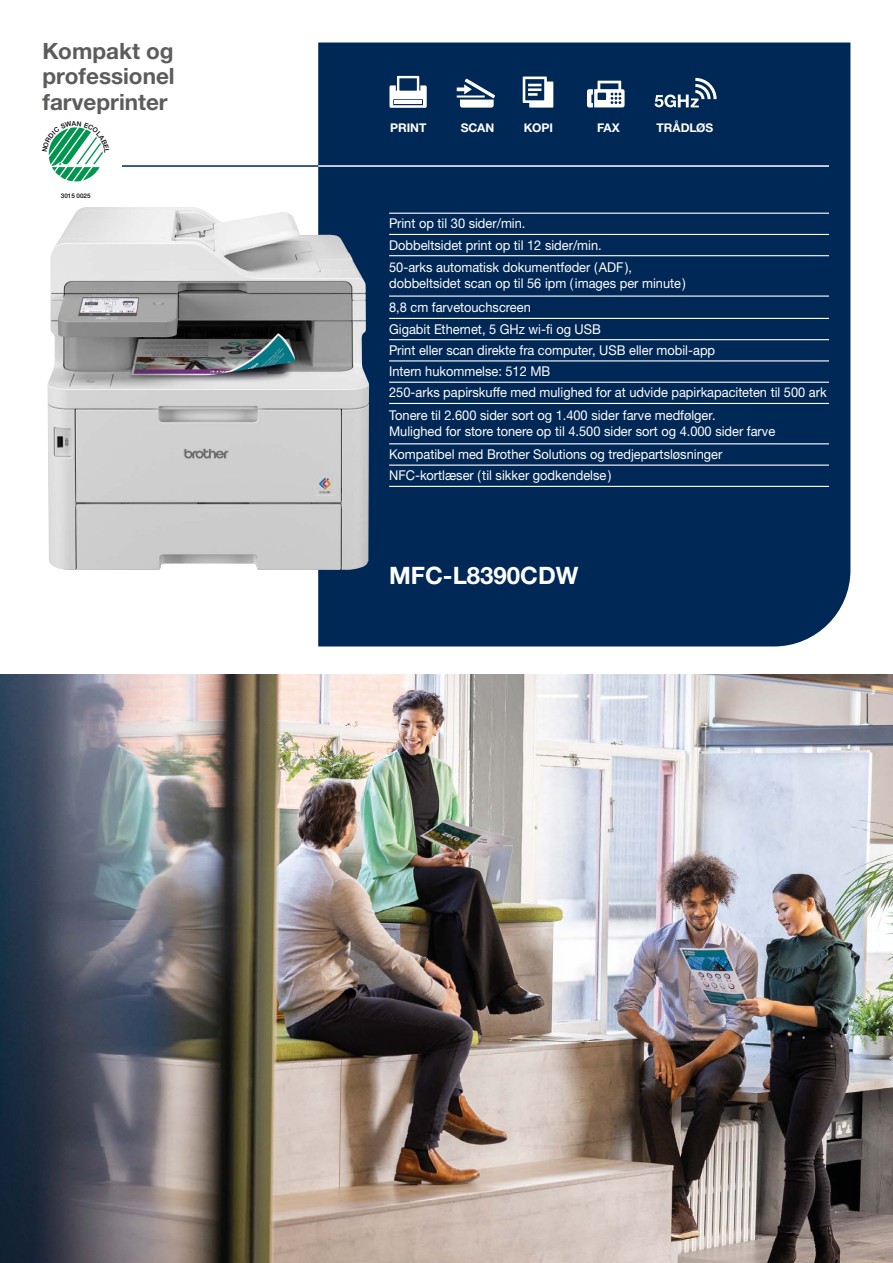
<style>
.page{position:relative;width:893px;height:1263px;background:#fff}
.page>*{position:absolute;margin:0;border:0;box-sizing:border-box;transform-origin:0 0}
.t1{font:700 24px "Helvetica Neue LTW1 G";color:#fff}
.t2{font:700 22.5px/25.5px "Helvetica Neue LTW1 G";color:#5c5c5b;text-align:justify}
.t3{font:13.5px/21px "Helvetica Neue LTW1 G";color:#fff;scale:.95 1}
.t4{font:700 12px "Helvetica Neue LTW1 G";color:#fff}
.t5{font:500 6.3px "Helvetica Neue LT Std";color:#000}
</style>
<div class="page">
<img style="left:0;top:674px;width:893px;height:589px">
<div style="left:318px;top:43px;width:532px;height:603px;background:#002856"></div>
<hr style="left:318px;top:165px;width:511px;height:2px;background:#fff">
<hr style="left:43px;top:165px;width:275px;height:2px;background:#002856">
<hr style="left:389px;top:213px;width:440px;height:1px;background:#fff">
<hr style="left:389px;top:234px;width:440px;height:1px;background:#fff">
<hr style="left:389px;top:255px;width:440px;height:1px;background:#fff">
<hr style="left:389px;top:295px;width:440px;height:2px;background:#fff">
<hr style="left:389px;top:318px;width:440px;height:1px;background:#fff">
<hr style="left:389px;top:339px;width:440px;height:1px;background:#fff">
<hr style="left:389px;top:360px;width:440px;height:1px;background:#fff">
<hr style="left:389px;top:382px;width:440px;height:1px;background:#fff">
<hr style="left:389px;top:403px;width:440px;height:1px;background:#fff">
<img style="left:47px;top:207px;width:322px;height:363px">
<svg style="left:389px;top:76px;width:38px;height:32px"></svg>
<hr style="left:394px;top:100px;width:28px;height:4px;background:#fff">
<svg style="left:457px;top:79px;width:38px;height:29px"></svg>
<svg style="left:523px;top:77px;width:30px;height:31px"></svg>
<svg style="left:587px;top:81px;width:38px;height:26px"></svg>
<svg style="left:655px;top:78px;width:62px;height:29px"></svg>
<hr style="left:389px;top:443px;width:440px;height:1px;background:#fff">
<hr style="left:389px;top:465px;width:440px;height:1px;background:#fff">
<hr style="left:389px;top:486px;width:440px;height:1px;background:#fff">
<div style="left:41px;top:119px;width:80px;height:79px;background:#fff"></div>
<svg style="left:48px;top:127px;width:55px;height:54px"></svg>
<h2 class="t2" style="left:43px;top:38px;width:134px">Kompakt og professionel farveprinter</h2>
<p class="t5" style="left:61px;top:192px;width:31px">3015 0025</p>
<p class="t4" style="left:390px;top:120px;width:38px">PRINT</p>
<p class="t4" style="left:461px;top:120px;width:35px">SCAN</p>
<p class="t4" style="left:524px;top:120px;width:31px">KOPI</p>
<p class="t4" style="left:597px;top:120px;width:24px">FAX</p>
<p class="t4" style="left:656px;top:120px;width:58px">TRÅDLØS</p>
<p class="t3" style="left:389px;top:213px;width:145px">Print op til 30 sider/min.</p>
<p class="t3" style="left:389px;top:234px;width:257px;line-height:22px">Dobbeltsidet print op til 12 sider/min.<br>50-arks automatisk dokumentføder (ADF),</p>
<p class="t3" style="left:389px;top:272px;width:314px;line-height:23.7px">dobbeltsidet scan op til 56 ipm (images per minute)<br>8,8 cm farvetouchscreen</p>
<p class="t3" style="left:389px;top:319px;width:462px">Gigabit Ethernet, 5 GHz wi-fi og USB<br>Print eller scan direkte fra computer, USB eller mobil-app<br>Intern hukommelse: 512 MB<br>250-arks papirskuffe med mulighed for at udvide papirkapaciteten til 500 ark</p>
<p class="t3" style="left:389px;top:407px;width:408px;line-height:16.5px">Tonere til 2.600 sider sort og 1.400 sider farve medfølger.<br>Mulighed for store tonere op til 4.500 sider sort og 4.000 sider farve</p>
<p class="t3" style="left:389px;top:443px;width:352px">Kompatibel med Brother Solutions og tredjepartsløsninger<br>NFC-kortlæser (til sikker godkendelse)</p>
<h1 class="t1" style="left:389px;top:561px;width:191px">MFC-L8390CDW</h1>
</div>
